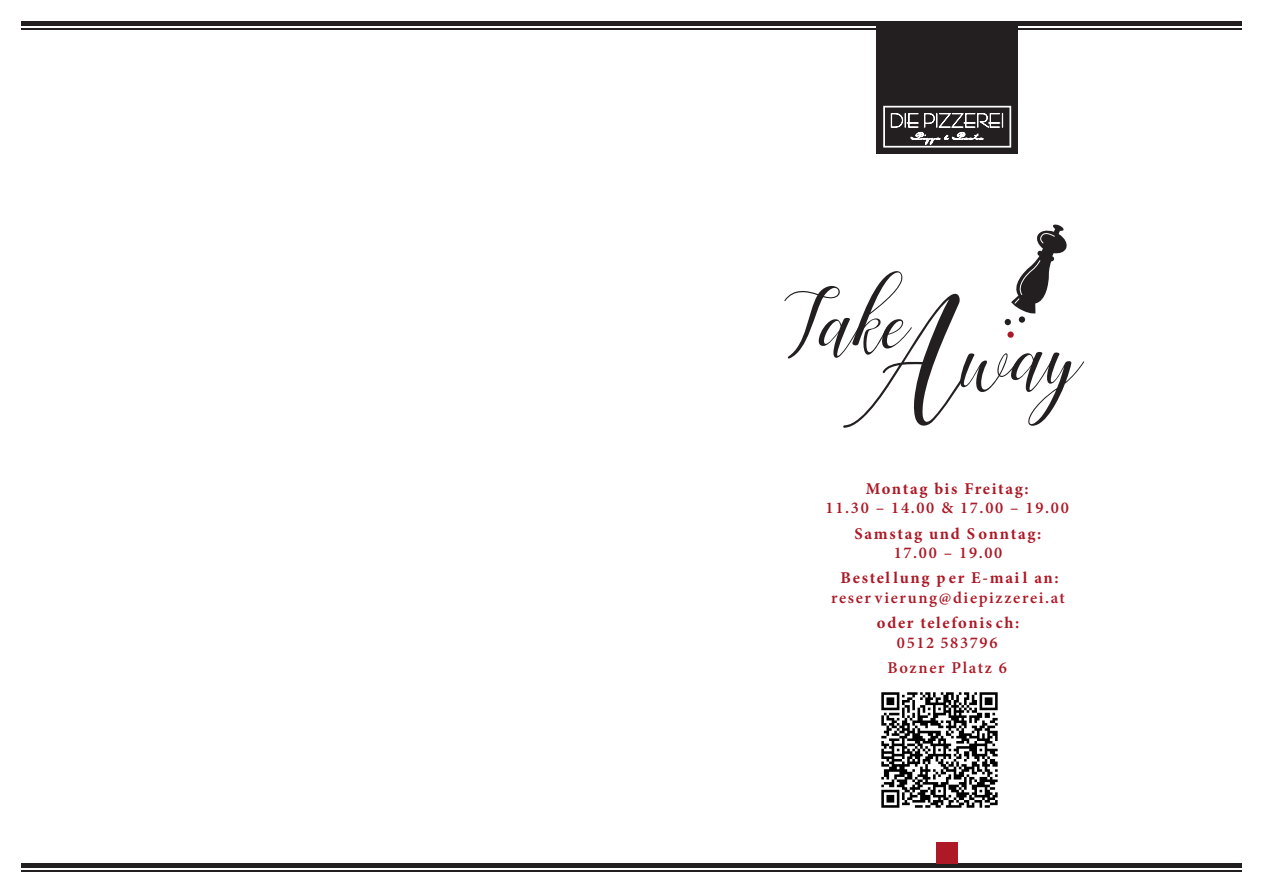
<style>
.page{position:relative;width:1263px;height:893px;background:#fff}
.page>*{position:absolute;margin:0;border:0;box-sizing:border-box;transform-origin:0 0}
.t1{font:105.45px "Challista Script";color:#231f20}
.t2{font:105px "Challista Script";color:#231f20}
.t3{font:600 16.5px/25.5px "Minion Pro";letter-spacing:.1em;color:#ad1926;text-align:center}
.t4{font:700 16.5px "Minion Pro";letter-spacing:.1em;color:#ad1926}
.s1{font-size:221.85px}
</style>
<div class="page">
<hr style="left:21px;top:28px;width:1221px;height:2px;background:#231f20">
<div style="left:21px;top:21px;width:1221px;height:5px;background:#231f20"></div>
<div style="left:1007px;top:331px;width:7px;height:7px;background:#ad1926;border-radius:50%"></div>
<svg style="left:1005px;top:224px;width:62px;height:101px"></svg>
<hr style="left:21px;top:870px;width:1221px;height:2px;background:#231f20">
<hr style="left:21px;top:863px;width:1221px;height:4px;background:#231f20">
<div style="left:877px;top:26px;width:141px;height:128px;background:#231f20"></div>
<svg style="left:883px;top:106px;width:128px;height:41px"></svg>
<div style="left:936px;top:842px;width:22px;height:21px;background:#ad1926"></div>
<img style="left:881px;top:692px;width:117px;height:116px">
<h2 class="t2" style="left:787px;top:260px;width:126px">Take</h2>
<h1 class="t1" style="left:860px;top:294px;width:225px"><span class="s1">A</span>way</h1>
<p class="t4" style="left:866px;top:477px;width:164px">Montag bis Freitag:</p>
<p class="t3" style="left:826px;top:495px;width:245px">11.30 – 14.00 &amp; 17.00 – 19.00</p>
<p class="t4" style="left:855px;top:522px;width:188px">Samstag und S onntag:</p>
<p class="t3" style="left:894px;top:540px;width:110px">17.00 – 19.00</p>
<p class="t4" style="left:840px;top:566px;width:220px">Bestellung p er E-mai l an:</p>
<p class="t3" style="left:831px;top:585px;width:235px">reser vierung@diepizzerei.at</p>
<p class="t4" style="left:877px;top:611px;width:144px">oder telefonisch:</p>
<p class="t3" style="left:887px;top:629px;width:121px">0512 583796<br>Bozner Platz 6</p>
</div>
